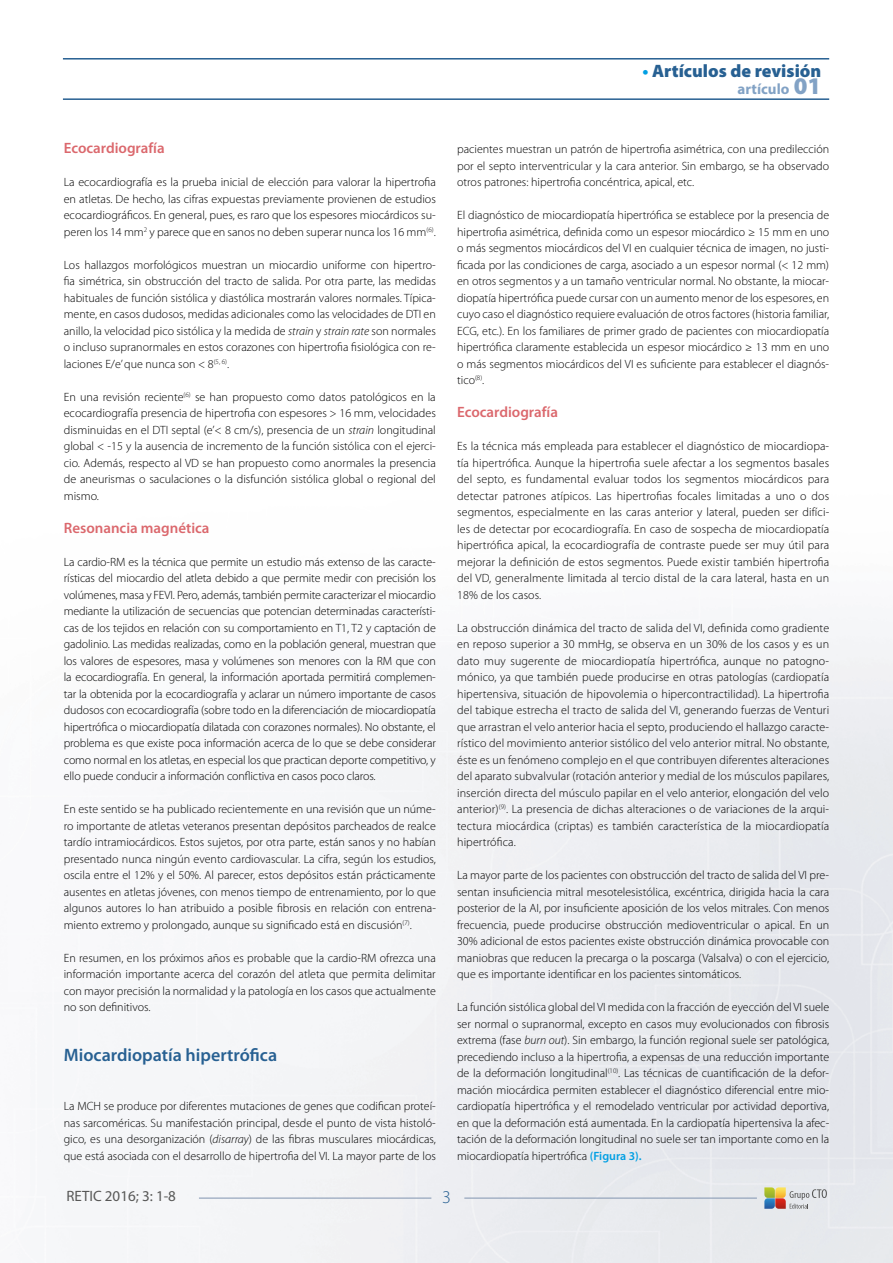
<style>
.page{position:relative;width:893px;height:1263px;background:#fff}
.page>*{position:absolute;margin:0;border:0;box-sizing:border-box;transform-origin:0 0}
.t1{font:600 18px "Myriad Pro";color:#276092}
.t2{font:900 18px "Myriad Pro";color:#276092}
.t3{font:300 18px "Myriad Pro";color:#276092}
.t4{font:600 15px "Myriad Pro";color:#db686d}
.t5{font:15px "Myriad Pro";color:#575756}
.t6{font:700 15px "Myriad Pro";color:#82a2c5}
.t7{font:300 12px/16.5px "Myriad Pro";color:#000;text-align:justify}
.s1{font-style:italic}
.s2{font-weight:700;color:#009fe3}
.s3{font-weight:900;font-size:24px}
.s4{font-weight:600;color:#009fe3}
</style>
<div class="page">
<svg style="left:764px;top:1187px;width:63px;height:22px"></svg>
<hr style="left:464px;top:1198px;width:293px;height:1px;background:#8194b0">
<hr style="left:199px;top:1198px;width:232px;height:1px;background:#8194b0">
<hr style="left:63px;top:58px;width:766px;height:2px;background:#276092">
<hr style="left:63px;top:98px;width:766px;height:2px;background:#276092">
<p class="t4" style="left:64px;top:138px;width:102px">Ecocardiografía</p>
<p class="t7" style="left:64px;top:174px;width:374px">La ecocardiografía es la prueba inicial de elección para valorar la hipertrofia en atletas. De hecho, las cifras expuestas previamente provienen de estudios ecocardiográficos. En general, pues, es raro que los espesores miocárdicos su&shy;peren los 14 mm<sup>2</sup> y parece que en sanos no deben superar nunca los 16 mm<sup>(6)</sup>.</p>
<p class="t7" style="left:64px;top:256px;width:374px">Los hallazgos morfológicos muestran un miocardio uniforme con hipertro&shy;fia simétrica, sin obstrucción del tracto de salida. Por otra parte, las medidas habituales de función sistólica y diastólica mostrarán valores normales. Típica&shy;mente, en casos dudosos, medidas adicionales como las velocidades de DTI en anillo, la velocidad pico sistólica y la medida de <span class="s1">strain</span> y <span class="s1">strain rate</span> son normales o incluso supranormales en estos corazones con hipertrofia fisiológica con re&shy;laciones E/e’ que nunca son &lt; 8<sup>(5,</sup> <sup>6)</sup>.</p>
<p class="t7" style="left:64px;top:388px;width:374px">En una revisión reciente<sup>(6)</sup> se han propuesto como datos patológicos en la ecocardiografía presencia de hipertrofia con espesores &gt; 16 mm, velocidades disminuidas en el DTI septal (e’&lt; 8 cm/s), presencia de un <span class="s1">strain</span> longitudinal global &lt; -15 y la ausencia de incremento de la función sistólica con el ejerci&shy;cio. Además, respecto al VD se han propuesto como anormales la presencia de aneurismas o saculaciones o la disfunción sistólica global o regional del mismo.</p>
<p class="t4" style="left:64px;top:518px;width:147px">Resonancia magnética</p>
<p class="t7" style="left:64px;top:553px;width:374px">La cardio-RM es la técnica que permite un estudio más extenso de las caracte&shy;rísticas del miocardio del atleta debido a que permite medir con precisión los volúmenes, masa y FEVI. Pero, además, también permite caracterizar el miocardio mediante la utilización de secuencias que potencian determinadas característi&shy;cas de los tejidos en relación con su comportamiento en T1, T2 y captación de gadolinio. Las medidas realizadas, como en la población general, muestran que los valores de espesores, masa y volúmenes son menores con la RM que con la ecocardiografía. En general, la información aportada permitirá complemen&shy;tar la obtenida por la ecocardiografía y aclarar un número importante de casos dudosos con ecocardiografía (sobre todo en la diferenciación de miocardiopatía hipertrófica o miocardiopatía dilatada con corazones normales). No obstante, el problema es que existe poca información acerca de lo que se debe considerar como normal en los atletas, en especial los que practican deporte competitivo, y ello puede conducir a información conflictiva en casos poco claros.</p>
<p class="t7" style="left:64px;top:801px;width:374px">En este sentido se ha publicado recientemente en una revisión que un núme&shy;ro importante de atletas veteranos presentan depósitos parcheados de realce tardío intramiocárdicos. Estos sujetos, por otra parte, están sanos y no habían presentado nunca ningún evento cardiovascular. La cifra, según los estudios, oscila entre el 12% y el 50%. Al parecer, estos depósitos están prácticamente ausentes en atletas jóvenes, con menos tiempo de entrenamiento, por lo que algunos autores lo han atribuido a posible fibrosis en relación con entrena&shy;miento extremo y prolongado, aunque su significado está en discusión<sup>(7)</sup>.</p>
<p class="t7" style="left:64px;top:949px;width:374px">En resumen, en los próximos años es probable que la cardio-RM ofrezca una información importante acerca del corazón del atleta que permita delimitar con mayor precisión la normalidad y la patología en los casos que actualmente no son definitivos.</p>
<h1 class="t1" style="left:64px;top:1043px;width:215px">Miocardiopatía hipertrófica</h1>
<p class="t7" style="left:64px;top:1098px;width:374px">La MCH se produce por diferentes mutaciones de genes que codifican proteí&shy;nas sarcoméricas. Su manifestación principal, desde el punto de vista histoló&shy;gico, es una desorganización (<span class="s1">disarray</span>) de las fibras musculares miocárdicas, que está asociada con el desarrollo de hipertrofia del VI. La mayor parte de los</p>
<h1 class="t2" style="left:642px;top:59px;width:180px"><span class="s2">•</span> Artículos de revisión</h1>
<p class="t6" style="left:738px;top:79px;width:85px">artículo <span class="s3">01</span></p>
<p class="t7" style="left:457px;top:141px;width:374px">pacientes muestran un patrón de hipertrofia asimétrica, con una predilección por el septo interventricular y la cara anterior. Sin embargo, se ha observado otros patrones: hipertrofia concéntrica, apical, etc.</p>
<p class="t7" style="left:457px;top:207px;width:374px">El diagnóstico de miocardiopatía hipertrófica se establece por la presencia de hipertrofia asimétrica, definida como un espesor miocárdico ≥ 15 mm en uno o más segmentos miocárdicos del VI en cualquier técnica de imagen, no justi&shy;ficada por las condiciones de carga, asociado a un espesor normal (&lt; 12 mm) en otros segmentos y a un tamaño ventricular normal. No obstante, la miocar&shy;diopatía hipertrófica puede cursar con un aumento menor de los espesores, en cuyo caso el diagnóstico requiere evaluación de otros factores (historia familiar, ECG, etc.). En los familiares de primer grado de pacientes con miocardiopatía hipertrófica claramente establecida un espesor miocárdico ≥ 13 mm en uno o más segmentos miocárdicos del VI es suficiente para establecer el diagnós&shy;tico<sup>(8)</sup>.</p>
<p class="t4" style="left:457px;top:402px;width:102px">Ecocardiografía</p>
<p class="t7" style="left:457px;top:438px;width:374px">Es la técnica más empleada para establecer el diagnóstico de miocardiopa&shy;tía hipertrófica. Aunque la hipertrofia suele afectar a los segmentos basales del septo, es fundamental evaluar todos los segmentos miocárdicos para detectar patrones atípicos. Las hipertrofias focales limitadas a uno o dos segmentos, especialmente en las caras anterior y lateral, pueden ser difíci&shy;les de detectar por ecocardiografía. En caso de sospecha de miocardiopatía hipertrófica apical, la ecocardiografía de contraste puede ser muy útil para mejorar la definición de estos segmentos. Puede existir también hipertrofia del VD, generalmente limitada al tercio distal de la cara lateral, hasta en un 18% de los casos.</p>
<p class="t7" style="left:457px;top:619px;width:374px">La obstrucción dinámica del tracto de salida del VI, definida como gradiente en reposo superior a 30 mmHg, se observa en un 30% de los casos y es un dato muy sugerente de miocardiopatía hipertrófica, aunque no patogno&shy;mónico, ya que también puede producirse en otras patologías (cardiopatía hipertensiva, situación de hipovolemia o hipercontractilidad). La hipertrofia del tabique estrecha el tracto de salida del VI, generando fuerzas de Venturi que arrastran el velo anterior hacia el septo, produciendo el hallazgo caracte&shy;rístico del movimiento anterior sistólico del velo anterior mitral. No obstante, éste es un fenómeno complejo en el que contribuyen diferentes alteraciones del aparato subvalvular (rotación anterior y medial de los músculos papilares, inserción directa del músculo papilar en el velo anterior, elongación del velo anterior)<sup>(9)</sup>. La presencia de dichas alteraciones o de variaciones de la arqui&shy;tectura miocárdica (criptas) es también característica de la miocardiopatía hipertrófica.</p>
<p class="t7" style="left:457px;top:867px;width:374px">La mayor parte de los pacientes con obstrucción del tracto de salida del VI pre&shy;sentan insuficiencia mitral mesotelesistólica, excéntrica, dirigida hacia la cara posterior de la AI, por insuficiente aposición de los velos mitrales. Con menos frecuencia, puede producirse obstrucción medioventricular o apical. En un 30% adicional de estos pacientes existe obstrucción dinámica provocable con maniobras que reducen la precarga o la poscarga (Valsalva) o con el ejercicio, que es importante identificar en los pacientes sintomáticos.</p>
<p class="t7" style="left:457px;top:999px;width:374px">La función sistólica global del VI medida con la fracción de eyección del VI suele ser normal o supranormal, excepto en casos muy evolucionados con fibrosis extrema (fase <span class="s1">burn out</span>). Sin embargo, la función regional suele ser patológica, precediendo incluso a la hipertrofia, a expensas de una reducción importante de la deformación longitudinal<sup>(10)</sup>. Las técnicas de cuantificación de la defor&shy;mación miocárdica permiten establecer el diagnóstico diferencial entre mio&shy;cardiopatía hipertrófica y el remodelado ventricular por actividad deportiva, en que la deformación está aumentada. En la cardiopatía hipertensiva la afec&shy;tación de la deformación longitudinal no suele ser tan importante como en la miocardiopatía hipertrófica <span class="s4">(Figura 3).</span></p>
<p class="t5" style="left:66px;top:1187px;width:111px">RETIC 2016; 3: 1-8</p>
<h1 class="t3" style="left:442px;top:1187px;width:10px">3</h1>
</div>
